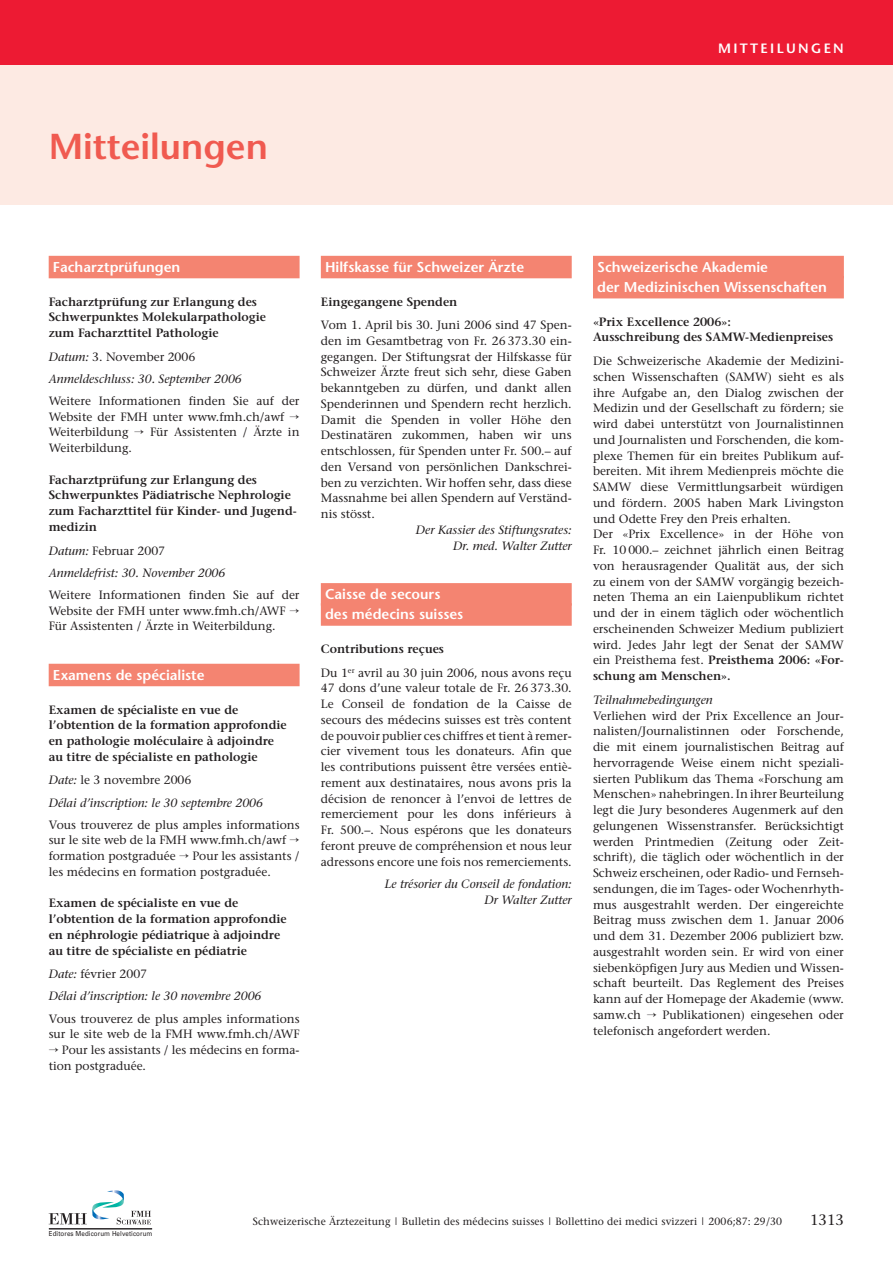
<style>
.page{position:relative;width:893px;height:1263px;background:#fff}
.page>*{position:absolute;margin:0;border:0;box-sizing:border-box;transform-origin:0 0}
.t1{font:600 36px "Stone Sans";color:#f05a50}
.t2{font:15px "Stone Serif";color:#231f20}
.t3{font:600 14.25px/20.1px "Stone Sans";color:#fff}
.t4{font:600 13.5px "Stone Sans";letter-spacing:.17em;color:#fff}
.t5{font:12px/15.8px "Stone Serif";color:#231f20}
.t6{font:600 12px/15.8px "Stone Serif";color:#231f20}
.t7{font:italic 12px/22.2px "Stone Serif";color:#231f20}
.t8{font:10.5px "Stone Serif";letter-spacing:.01em;color:#231f20}
.t9{font:6.9px "Univers";letter-spacing:.015em;color:#231f20;scale:.9 1}
.s1{font-style:normal}
.s2{font-weight:600}
</style>
<div class="page">
<div style="left:321px;top:256px;width:251px;height:22px;background:#f48471"></div>
<div style="left:321px;top:583px;width:251px;height:23px;background:#f48471"></div>
<div style="left:321px;top:603px;width:251px;height:23px;background:#f48471"></div>
<div style="left:0;top:64px;width:893px;height:141px;background:#fdeae3"></div>
<div style="left:49px;top:256px;width:251px;height:22px;background:#f48471"></div>
<div style="left:49px;top:664px;width:251px;height:22px;background:#f48471"></div>
<div style="left:593px;top:256px;width:251px;height:22px;background:#f48471"></div>
<div style="left:593px;top:276px;width:251px;height:22px;background:#f48471"></div>
<svg style="left:49px;top:1190px;width:102px;height:34px"></svg>
<hr style="left:49px;top:1228px;width:103px;height:1px;background:#231f20">
<div style="left:0;top:0;width:893px;height:64px;background:#ed1a33"></div>
<h1 class="t1" style="left:49px;top:132px;width:221px">Mitteilungen</h1>
<p class="t4" style="left:718px;top:42px;width:127px">MITTEILUNGEN</p>
<p class="t3" style="left:53px;top:258px;width:129px">Facharztprüfungen</p>
<p class="t6" style="left:49px;top:295px;width:219px">Facharztprüfung zur Erlangung des<br>Schwerpunktes Molekularpathologie zum Facharzttitel Pathologie</p>
<p class="t7" style="left:49px;top:346px;width:195px">Datum: <span class="s1">3. November 2006<br></span>Anmeldeschluss: 30. September 2006</p>
<p class="t5" style="left:49px;top:394px;width:252px">Weitere Informationen finden Sie auf der<br>Website der FMH unter www.fmh.ch/awf<br>Weiterbildung</p>
<p class="t5" style="left:150px;top:425px;width:151px">Für Assistenten / Ärzte in</p>
<p class="t5" style="left:49px;top:441px;width:85px">Weiterbildung.</p>
<p class="t6" style="left:49px;top:473px;width:250px">Facharztprüfung zur Erlangung des<br>Schwerpunktes Pädiatrische Nephrologie zum Facharzttitel für Kinder- und Jugend&shy;medizin</p>
<p class="t7" style="left:49px;top:540px;width:178px">Datum: <span class="s1">Februar 2007<br></span>Anmeldefrist: 30. November 2006</p>
<p class="t5" style="left:49px;top:588px;width:252px">Weitere Informationen finden Sie auf der<br>Website der FMH unter www.fmh.ch/AWF<br>Für Assistenten / Ärzte in Weiterbildung.</p>
<p class="t3" style="left:53px;top:666px;width:153px">Examens de spécialiste</p>
<p class="t6" style="left:49px;top:702px;width:240px">Examen de spécialiste en vue de l’obtention de la formation approfondie en pathologie moléculaire à adjoindre au titre de spécialiste en pathologie</p>
<p class="t7" style="left:49px;top:770px;width:216px">Date: <span class="s1">le 3 novembre 2006<br></span>Délai d’inscription: le 30 septembre 2006</p>
<p class="t5" style="left:49px;top:818px;width:252px">Vous trouverez de plus amples informations sur le site web de la FMH www.fmh.ch/awf formation postgraduée</p>
<p class="t5" style="left:49px;top:849px;width:252px;text-indent:144px">Pour les assistants / les médecins en formation postgraduée.</p>
<p class="t6" style="left:49px;top:896px;width:240px">Examen de spécialiste en vue de l’obtention de la formation approfondie en néphrologie pédiatrique à adjoindre au titre de spécialiste en pédiatrie</p>
<p class="t7" style="left:49px;top:964px;width:214px">Date: <span class="s1">février 2007<br></span>Délai d’inscription: le 30 novembre 2006</p>
<p class="t5" style="left:49px;top:1011px;width:252px">Vous trouverez de plus amples informations</p>
<p class="t5" style="left:49px;top:1027px;width:252px">sur le site web de la FMH www.fmh.ch/AWF</p>
<p class="t5" style="left:62px;top:1043px;width:239px">Pour les assistants / les médecins en forma-</p>
<p class="t5" style="left:49px;top:1059px;width:99px">tion postgraduée.</p>
<p class="t3" style="left:325px;top:258px;width:201px">Hilfskasse für Schweizer Ärzte</p>
<p class="t6" style="left:321px;top:295px;width:138px">Eingegangene Spenden</p>
<p class="t5" style="left:321px;top:318px;width:252px;text-align:justify">Vom 1. April bis 30. Juni 2006 sind 47 Spen&shy;den im Gesamtbetrag von Fr. 26 373.30 ein&shy;gegangen. Der Stiftungsrat der Hilfskasse für Schweizer Ärzte freut sich sehr, diese Gaben bekanntgeben zu dürfen, und dankt allen Spenderinnen und Spendern recht herzlich.<br>Damit die Spenden in voller Höhe den Destinatären zukommen, haben wir uns entschlossen, für Spenden unter Fr. 500.– auf den Versand von persönlichen Dankschrei&shy;ben zu verzichten. Wir hoffen sehr, dass diese Massnahme bei allen Spendern auf Verständ&shy;nis stösst.</p>
<p class="t7" style="left:416px;top:523px;width:157px;line-height:15.8px;text-align:right">Der Kassier des Stiftungsrates:<br>Dr. med. Walter Zutter</p>
<p class="t3" style="left:325px;top:585px;width:140px">Caisse de secours des médecins suisses</p>
<p class="t5" style="left:321px;top:638px;width:252px;line-height:23.5px"><span class="s2">Contributions reçues<br></span>Du 1<sup>er</sup> avril au 30 juin 2006, nous avons reçu</p>
<p class="t5" style="left:321px;top:681px;width:252px;text-align:justify">47 dons d’une valeur totale de Fr. 26 373.30.<br>Le Conseil de fondation de la Caisse de secours des médecins suisses est très content de pouvoir publier ces chiffres et tient à remer&shy;cier vivement tous les donateurs. Afin que les contributions puissent être versées entiè&shy;rement aux destinataires, nous avons pris la décision de renoncer à l’envoi de lettres de remerciement pour les dons inférieurs à Fr. 500.–. Nous espérons que les donateurs feront preuve de compréhension et nous leur adressons encore une fois nos remerciements.</p>
<p class="t7" style="left:385px;top:877px;width:189px;line-height:15.8px;text-align:right">Le trésorier du Conseil de fondation:<br>Dr Walter Zutter</p>
<p class="t3" style="left:597px;top:258px;width:231px">Schweizerische Akademie<br>der Medizinischen Wissenschaften</p>
<p class="t6" style="left:593px;top:315px;width:242px">«Prix Excellence 2006»:<br>Ausschreibung des SAMW-Medienpreises</p>
<p class="t5" style="left:593px;top:354px;width:252px">Die Schweizerische Akademie der Medizini&shy;schen Wissenschaften (SAMW) sieht es als ihre Aufgabe an, den Dialog zwischen der Medizin und der Gesellschaft zu fördern; sie wird dabei unterstützt von Journalistinnen und Journalisten und Forschenden, die kom&shy;plexe Themen für ein breites Publikum auf&shy;bereiten. Mit ihrem Medienpreis möchte die SAMW diese Vermittlungsarbeit würdigen und fördern. 2005 haben Mark Livingston und Odette Frey den Preis erhalten.<br>Der «Prix Excellence» in der Höhe von Fr. 10 000.– zeichnet jährlich einen Beitrag von herausragender Qualität aus, der sich zu einem von der SAMW vorgängig bezeich&shy;neten Thema an ein Laienpublikum richtet und der in einem täglich oder wöchentlich erscheinenden Schweizer Medium publiziert wird. Jedes Jahr legt der Senat der SAMW ein Preisthema fest. <span class="s2">Preisthema 2006: «For&shy;schung am Menschen».</span></p>
<p class="t7" style="left:593px;top:689px;width:121px">Teilnahmebedingungen</p>
<p class="t5" style="left:593px;top:708px;width:252px;text-align:justify">Verliehen wird der Prix Excellence an Jour&shy;nalisten/Journalistinnen oder Forschende, die mit einem journalistischen Beitrag auf hervorragende Weise einem nicht speziali&shy;sierten Publikum das Thema «Forschung am Menschen» nahebringen. In ihrer Beurteilung legt die Jury besonderes Augenmerk auf den gelungenen Wissenstransfer. Berücksichtigt werden Printmedien (Zeitung oder Zeit&shy;schrift), die täglich oder wöchentlich in der Schweiz erscheinen, oder Radio- und Fernseh&shy;sendungen, die im Tages- oder Wochenrhyth&shy;mus ausgestrahlt werden. Der eingereichte Beitrag muss zwischen dem 1. Januar 2006 und dem 31. Dezember 2006 publiziert bzw. ausgestrahlt worden sein. Er wird von einer siebenköpfigen Jury aus Medien und Wissen&shy;schaft beurteilt. Das Reglement des Preises kann auf der Homepage der Akademie (www. samw.ch</p>
<p class="t5" style="left:593px;top:1008px;width:252px;text-indent:70px">Publikationen) eingesehen oder telefonisch angefordert werden.</p>
<p class="t9" style="left:49px;top:1229px;width:117px">Editores Medicorum Helveticorum</p>
<p class="t8" style="left:253px;top:1217px;width:531px">Schweizerische Ärztezeitung | Bulletin des médecins suisses | Bollettino dei medici svizzeri | 2006;87: 29/30</p>
<p class="t2" style="left:810px;top:1213px;width:35px">1313</p>
</div>
